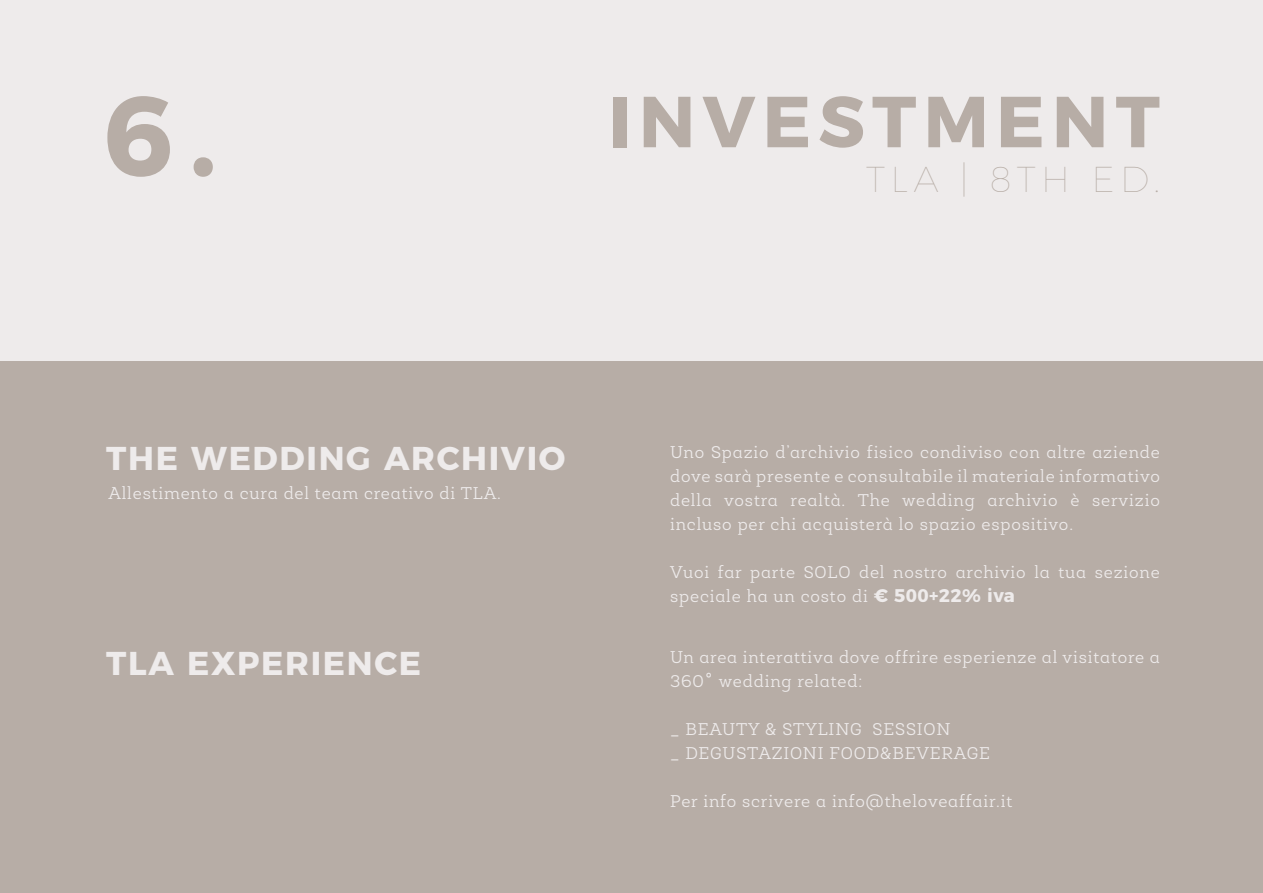
<style>
.page{position:relative;width:1263px;height:893px;background:#eeebeb}
.page>*{position:absolute;margin:0;border:0;box-sizing:border-box;transform-origin:0 0}
.t1{font:700 112.5px "Montserrat";color:#b7ada6}
.t2{font:700 72px "Montserrat";letter-spacing:.1em;color:#b7ada6}
.t3{font:100 36px "Montserrat";letter-spacing:.15em;color:#b7ada6}
.t4{font:700 33px "Montserrat";letter-spacing:.05em;color:#eeebeb}
.t5{font:300 17.25px/24px "Roble Alt";letter-spacing:.05em;color:#eeebeb}
.s1{font-family:"Montserrat";font-weight:700;font-size:18.3px}
.s2{font-size:30px}
</style>
<div class="page">
<div style="left:0;top:361px;width:1263px;height:532px;background:#b7ada6"></div>
<h1 class="t1" style="left:103px;top:43px;width:115px">6.</h1>
<h2 class="t2" style="left:609px;top:62px;width:553px">INVESTMENT</h2>
<h3 class="t3" style="left:866px;top:153px;width:295px">TLA | 8TH ED.</h3>
<h3 class="t4" style="left:106px;top:431px;width:461px">THE WEDDING ARCHIVIO</h3>
<p class="t5" style="left:108px;top:481px;width:394px">Allestimento a cura del team creativo di TLA.</p>
<h3 class="t4" style="left:106px;top:636px;width:316px">TLA EXPERIENCE</h3>
<p class="t5" style="left:670px;top:441px;width:491px;text-align:justify">Uno Spazio d’archivio fisico condiviso con altre aziende dove sarà presente e consultabile il materiale informativo della vostra realtà. The wedding archivio è servizio incluso per chi acquisterà lo spazio espositivo.</p>
<p class="t5" style="left:670px;top:561px;width:491px">Vuoi far parte SOLO del nostro archivio la tua sezione speciale ha un costo di <span class="s1">€ 500+22% iva</span></p>
<p class="t5" style="left:670px;top:645px;width:491px">Un area interattiva dove offrire esperienze al visitatore a<br>360<span class="s2">°</span> wedding related:</p>
<p class="t5" style="left:670px;top:717px;width:321px">_ BEAUTY &amp; STYLING SESSION<br>_ DEGUSTAZIONI FOOD&amp;BEVERAGE</p>
<p class="t5" style="left:670px;top:789px;width:344px">Per info scrivere a info@theloveaffair.it</p>
</div>
